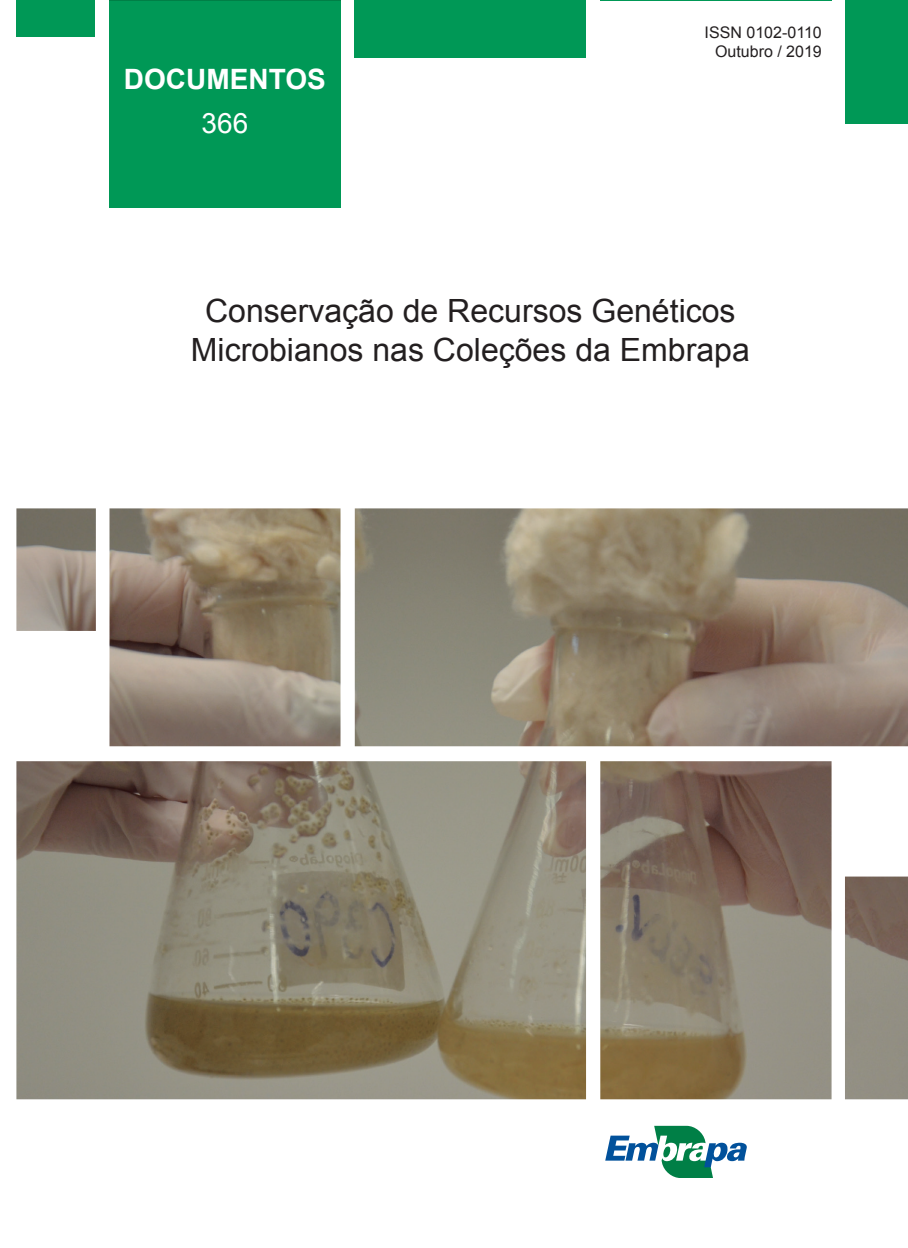
<style>
.page{position:relative;width:908px;height:1248px;background:#fff}
.page>*{position:absolute;margin:0;border:0;box-sizing:border-box;transform-origin:0 0}
.t1{font:32px/38.4px "Arial";color:#231f20;text-align:center}
.t2{font:700 28px "Arial";color:#fff}
.t3{font:28px "Arial";color:#fff}
.t4{font:16px/19.2px "Arial";color:#231f20;text-align:right}
</style>
<div class="page">
<div style="left:109px;top:0;width:231px;height:207px;background:#009856"></div>
<div style="left:354px;top:0;width:231px;height:57px;background:#009856"></div>
<hr style="left:600px;top:0;width:231px;height:1px;background:#009856">
<hr style="left:109px;top:0;width:231px;height:1px;background:#007f46">
<svg style="left:605px;top:1125px;width:141px;height:52px"></svg>
<img style="left:16px;top:508px;width:891px;height:591px">
<div style="left:845px;top:0;width:62px;height:124px;background:#009856"></div>
<div style="left:16px;top:0;width:79px;height:36px;background:#009856"></div>
<p class="t2" style="left:124px;top:61px;width:203px">DOCUMENTOS</p>
<p class="t3" style="left:201px;top:105px;width:48px">366</p>
<p class="t4" style="left:704px;top:23px;width:119px">ISSN 0102-0110<br>Outubro / 2019</p>
<p class="t1" style="left:191px;top:292px;width:560px">Conservação de Recursos Genéticos<br>Microbianos nas Coleções da Embrapa</p>
</div>
